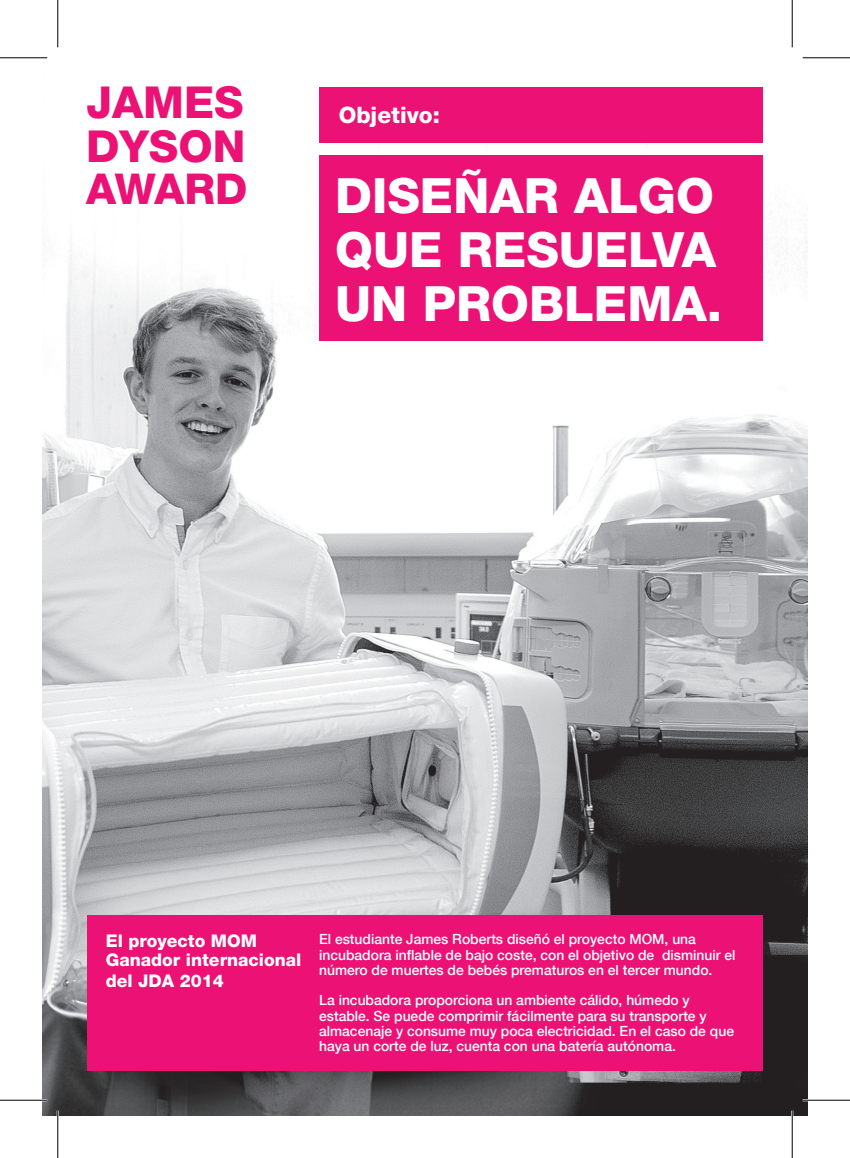
<style>
.page{position:relative;width:850px;height:1158px;background:#fff}
.page>*{position:absolute;margin:0;border:0;box-sizing:border-box;transform-origin:0 0}
.t1{font:800 48.65px/54.1px "Helvetica Neue LT Std";color:#fff}
.t2{font:800 44.1px/43.6px "Helvetica Neue LT Std";color:#eb1175}
.t3{font:800 42.52px "Helvetica Neue LT Std";letter-spacing:-.01em;color:#eb1175}
.t4{font:800 22.75px "Helvetica Neue LT Std";color:#fff}
.t5{font:800 17.5px/19.2px "Helvetica Neue LT Std";color:#fff}
.t6{font:500 14px/15.2px "Helvetica Neue";color:#fff}
</style>
<div class="page">
<img style="left:43px;top:47px;width:764px;height:1067px">
<div style="left:319px;top:156px;width:443px;height:185px;background:#eb1175"></div>
<div style="left:319px;top:88px;width:443px;height:55px;background:#eb1175"></div>
<div style="left:87px;top:914px;width:675px;height:156px;background:#eb1175"></div>
<hr style="left:0;top:57px;width:47px;height:2px;background:#fff">
<hr style="left:802px;top:57px;width:48px;height:2px;background:#fff">
<hr style="left:0;top:1098px;width:47px;height:3px;background:#fff">
<hr style="left:802px;top:1098px;width:48px;height:3px;background:#fff">
<hr style="left:57px;top:1110px;width:2px;height:47px;background:#fff">
<hr style="left:791px;top:1110px;width:2px;height:47px;background:#fff">
<hr style="left:0;top:57px;width:47px;height:1px;background:#000">
<hr style="left:802px;top:57px;width:48px;height:1px;background:#000">
<hr style="left:0;top:1099px;width:47px;height:1px;background:#000">
<hr style="left:802px;top:1099px;width:48px;height:1px;background:#000">
<hr style="left:57px;top:0;width:1px;height:47px;background:#000">
<hr style="left:57px;top:1110px;width:1px;height:47px;background:#000">
<hr style="left:792px;top:0;width:1px;height:47px;background:#000">
<hr style="left:792px;top:1110px;width:1px;height:47px;background:#000">
<h2 class="t2" style="left:86px;top:80px;width:161px">JAMES<br>DYSON</h2>
<h3 class="t3" style="left:86px;top:163px;width:163px">AWARD</h3>
<h1 class="t1" style="left:335px;top:168px;width:388px">DISEÑAR ALGO<br>QUE RESUELVA<br>UN PROBLEMA.</h1>
<h3 class="t4" style="left:339px;top:102px;width:103px">Objetivo:</h3>
<p class="t5" style="left:106px;top:930px;width:197px">El proyecto MOM<br>Ganador internacional</p>
<p class="t5" style="left:106px;top:971px;width:120px">del JDA 2014</p>
<p class="t6" style="left:319px;top:931px;width:418px">El estudiante James Roberts diseñó el proyecto MOM, una incubadora inflable de bajo coste, con el objetivo de disminuir el número de muertes de bebés prematuros en el tercer mundo.</p>
<p class="t6" style="left:319px;top:992px;width:416px">La incubadora proporciona un ambiente cálido, húmedo y estable. Se puede comprimir fácilmente para su transporte y almacenaje y consume muy poca electricidad. En el caso de que haya un corte de luz, cuenta con una batería autónoma.</p>
</div>
